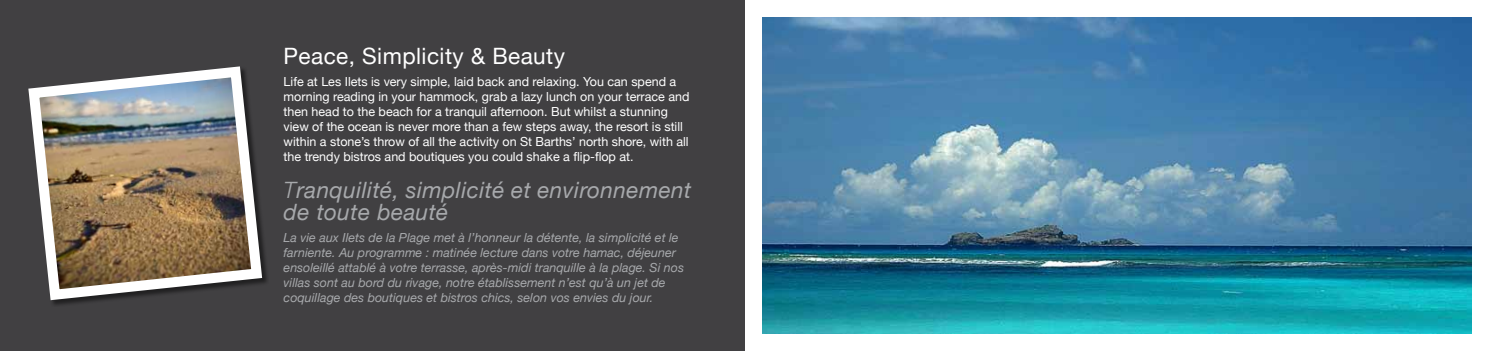
<style>
.page{position:relative;width:1489px;height:351px;background:#fff}
.page>*{position:absolute;margin:0;border:0;box-sizing:border-box;transform-origin:0 0}
.t1{font:italic 22.5px/22.5px "Helvetica Neue";letter-spacing:.02em;color:#a7a9ac}
.t2{font:22.5px "Helvetica Neue";letter-spacing:.02em;color:#fff}
.t3{font:12.5px/15px "Helvetica Neue";color:#fff}
.t4{font:italic 12.5px/15px "Helvetica Neue";color:#a7a9ac}
.s1{font-weight:300}
</style>
<div class="page">
<div style="left:0;top:0;width:744px;height:351px;background:#414042"></div>
<img style="left:762px;top:18px;width:708px;height:315px">
<img style="left:28px;top:66px;width:239px;height:239px">
<h1 class="t2" style="left:283px;top:37px;width:283px">Peace, Simplicity &amp; Beauty</h1>
<p class="t3" style="left:283px;top:73px;width:407px">Life at Les Ilets is very simple, laid back and relaxing. You can spend a morning reading in your hammock, grab a lazy lunch on your terrace and then head to the beach for a tranquil afternoon. But whilst a stunning view of the ocean is never more than a few steps away, the resort is still within a stone’s throw of all the activity on St Barths’ north shore, with all the trendy bistros and boutiques you could shake a flip-flop at.</p>
<h1 class="t1" style="left:283px;top:177px;width:409px"><span class="s1">T</span>ranquilité, simplicité et environnement de toute beauté</h1>
<p class="t4" style="left:283px;top:230px;width:402px">La vie aux Ilets de la Plage met à l’honneur la détente, la simplicité et le farniente. Au programme : matinée lecture dans votre hamac, déjeuner ensoleillé attablé à votre terrasse, après-midi tranquille à la plage. Si nos villas sont au bord du rivage, notre établissement n’est qu’à un jet de coquillage des boutiques et bistros chics, selon vos envies du jour.</p>
</div>
